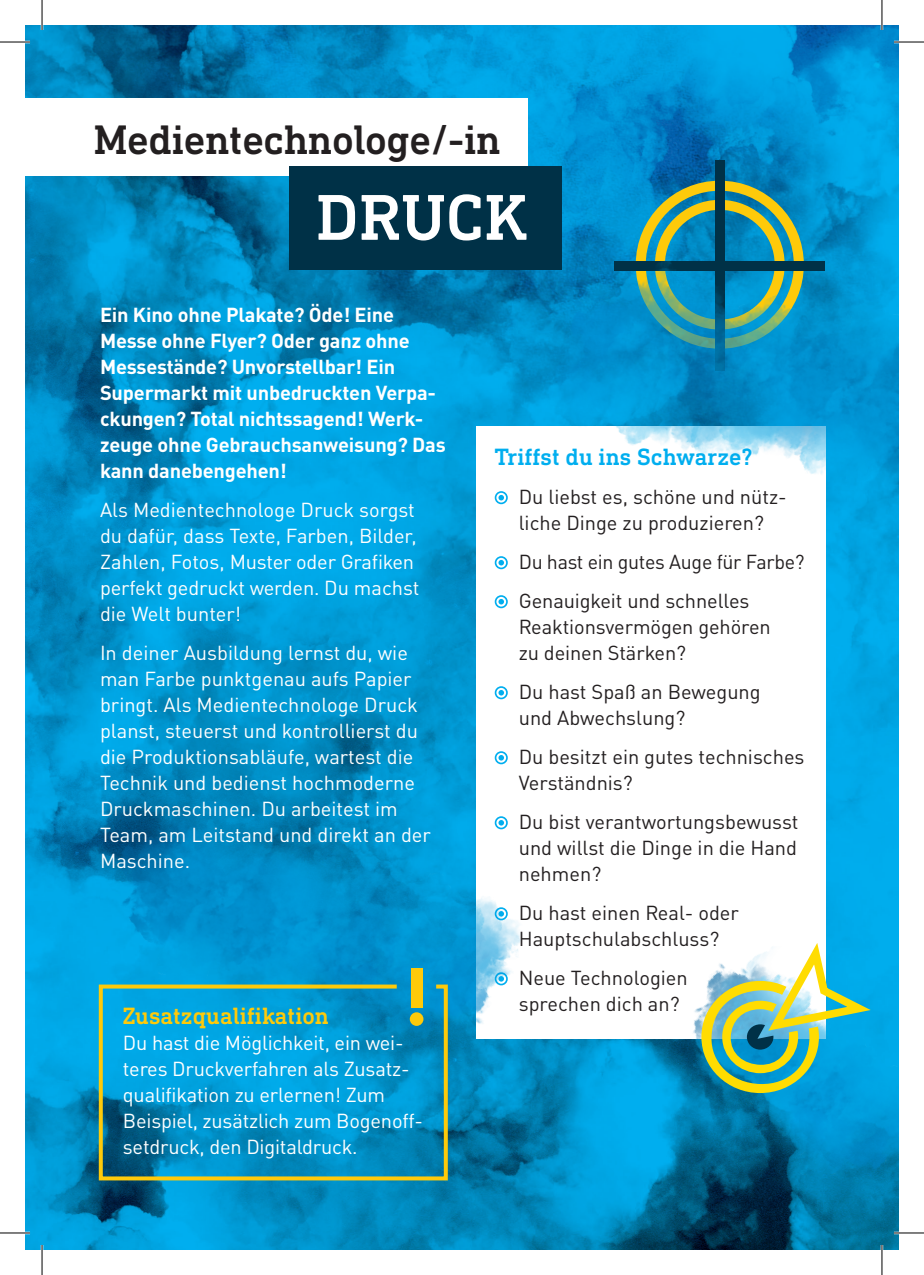
<style>
.page{position:relative;width:924px;height:1275px;background:#fff}
.page>*{position:absolute;margin:0;border:0;box-sizing:border-box;transform-origin:0 0}
.t1{font:500 65.8px "DIN Next Slab Pro";letter-spacing:.01em;color:#fff}
.t2{font:500 42px "DIN Next Slab Pro";letter-spacing:-.01em;color:#231f20}
.t3{font:500 24px "DIN Next Slab Pro";color:#00aeef}
.t4{font:500 24px "DIN Next Slab Pro";color:#feca0a}
.t5{font:20px/26px "DINOT";color:#fff}
.t6{font:20px/26px "DINOT";color:#231f20}
.t7{font:700 20px/26px "DINOT";letter-spacing:-.01em;color:#fff}
</style>
<div class="page">
<img style="left:25px;top:25px;width:873px;height:1225px">
<div style="left:25px;top:99px;width:502px;height:77px;background:#fff"></div>
<div style="left:289px;top:166px;width:272px;height:104px;background:#003147"></div>
<svg style="left:630px;top:176px;width:178px;height:52px;background:#4a9385"></svg>
<div style="left:714px;top:160px;width:10px;height:211px;background:#003147"></div>
<div style="left:476px;top:426px;width:348px;height:612px;background:#fff"></div>
<img style="left:641px;top:902px;width:257px;height:322px">
<div style="left:494px;top:491px;width:13px;height:13px;border:2px solid #00aeef;border-radius:50%"></div>
<svg style="left:498px;top:495px;width:6px;height:5px"></svg>
<div style="left:494px;top:556px;width:13px;height:13px;border:2px solid #00aeef;border-radius:50%"></div>
<svg style="left:498px;top:560px;width:6px;height:5px"></svg>
<div style="left:494px;top:595px;width:13px;height:13px;border:2px solid #00aeef;border-radius:50%"></div>
<svg style="left:498px;top:599px;width:6px;height:5px"></svg>
<div style="left:494px;top:686px;width:13px;height:13px;border:2px solid #00aeef;border-radius:50%"></div>
<svg style="left:498px;top:690px;width:6px;height:5px"></svg>
<svg style="left:701px;top:932px;width:167px;height:161px"></svg>
<img style="left:520px;top:228px;width:378px;height:313px">
<img style="left:68px;top:735px;width:482px;height:359px">
<div style="left:410px;top:968px;width:12px;height:40px;background:#feca0a"></div>
<svg style="left:97px;top:982px;width:352px;height:200px;background:#1096bf"></svg>
<hr style="left:0;top:41px;width:30px;height:2px;background:#fff">
<hr style="left:893px;top:41px;width:30px;height:2px;background:#fff">
<hr style="left:0;top:1231px;width:30px;height:3px;background:#fff">
<hr style="left:893px;top:1231px;width:30px;height:3px;background:#fff">
<hr style="left:41px;top:0;width:2px;height:30px;background:#fff">
<hr style="left:41px;top:1245px;width:2px;height:30px;background:#fff">
<hr style="left:880px;top:0;width:2px;height:30px;background:#fff">
<hr style="left:880px;top:1245px;width:2px;height:30px;background:#fff">
<hr style="left:0;top:42px;width:30px;height:1px;background:#000">
<hr style="left:893px;top:42px;width:30px;height:1px;background:#000">
<hr style="left:0;top:1232px;width:30px;height:1px;background:#000">
<hr style="left:893px;top:1232px;width:30px;height:1px;background:#000">
<hr style="left:42px;top:0;width:1px;height:30px;background:#000">
<hr style="left:42px;top:1245px;width:1px;height:30px;background:#000">
<hr style="left:881px;top:0;width:1px;height:30px;background:#000">
<hr style="left:881px;top:1245px;width:1px;height:30px;background:#000">
<h2 class="t2" style="left:94px;top:115px;width:408px">Medientechnologe/-in</h2>
<h1 class="t1" style="left:316px;top:179px;width:214px">DRUCK</h1>
<p class="t7" style="left:100px;top:301px;width:347px">Ein Kino ohne Plakate? Öde! Eine<br>Messe ohne Flyer? Oder ganz ohne<br>Messestände? Unvorstellbar! Ein<br>Supermarkt mit unbedruckten Verpa&shy;ckungen? Total nichtssagend! Werk&shy;zeuge ohne Gebrauchsanweisung? Das kann danebengehen!</p>
<p class="t5" style="left:100px;top:496px;width:321px">Als Medientechnologe Druck sorgst du dafür, dass Texte, Farben, Bilder,<br>Zahlen, Fotos, Muster oder Grafiken perfekt gedruckt werden. Du machst die Welt bunter!</p>
<p class="t5" style="left:100px;top:639px;width:332px">In deiner Ausbildung lernst du, wie man Farbe punktgenau aufs Papier bringt. Als Medientechnologe Druck planst, steuerst und kontrollierst du die Produktionsabläufe, wartest die<br>Technik und bedienst hochmoderne<br>Druckmaschinen. Du arbeitest im<br>Team, am Leitstand und direkt an der<br>Maschine.</p>
<p class="t4" style="left:123px;top:1002px;width:207px">Zusatzqualifikation</p>
<p class="t5" style="left:123px;top:1029px;width:301px">Du hast die Möglichkeit, ein wei&shy;teres Druckverfahren als Zusatz&shy;qualifikation zu erlernen! Zum Beispiel, zusätzlich zum Bogenoff&shy;setdruck, den Digitaldruck.</p>
<p class="t3" style="left:494px;top:443px;width:259px">Triffst du ins Schwarze?</p>
<p class="t6" style="left:518px;top:483px;width:269px">Du liebst es, schöne und nütz&shy;liche Dinge zu produzieren?</p>
<p class="t6" style="left:518px;top:542px;width:287px;line-height:39px">Du hast ein gutes Auge für Farbe?<br>Genauigkeit und schnelles</p>
<p class="t6" style="left:518px;top:613px;width:253px">Reaktionsvermögen gehören zu deinen Stärken?</p>
<p class="t6" style="left:518px;top:678px;width:243px">Du hast Spaß an Bewegung und Abwechslung?</p>
<p class="t6" style="left:518px;top:743px;width:287px">Du besitzt ein gutes technisches<br>Verständnis?</p>
<p class="t6" style="left:518px;top:808px;width:281px;text-align:justify">Du bist verantwortungsbewusst und willst die Dinge in die Hand nehmen?</p>
<p class="t6" style="left:518px;top:899px;width:222px">Du hast einen Real- oder<br>Hauptschulabschluss?</p>
<p class="t6" style="left:518px;top:964px;width:170px">Neue Technologien sprechen dich an?</p>
</div>
